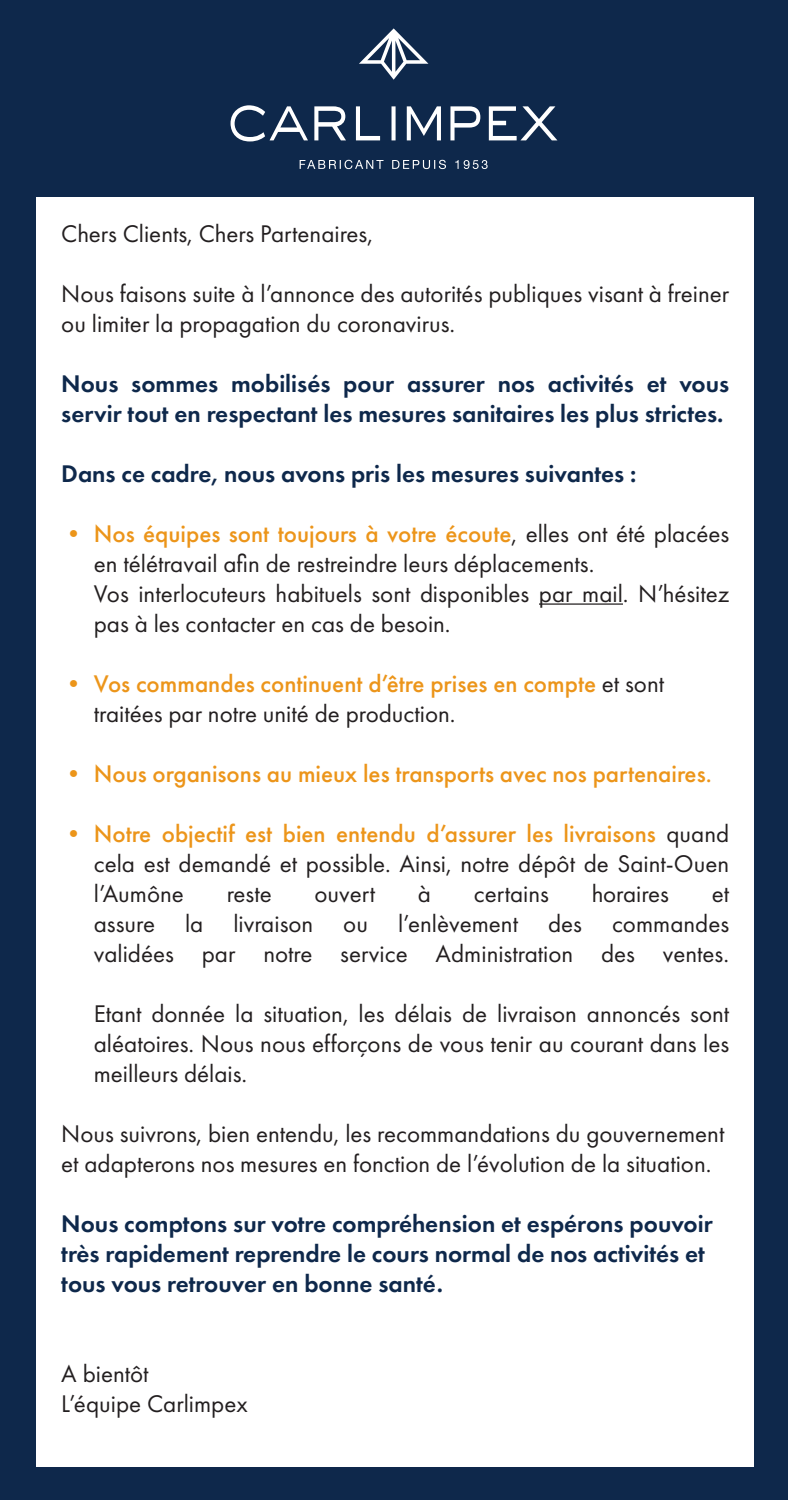
<style>
.page{position:relative;width:788px;height:1500px;background:#0e284b}
.page>*{position:absolute;margin:0;border:0;box-sizing:border-box;transform-origin:0 0}
.t1{font:25px/30px "Futura PT";color:#231f20}
.t2{font:600 25px/30px "Futura PT";color:#0e284b}
.t3{font:500 25px/30px "Futura PT";color:#ec951a}
.s1{font-weight:500;color:#ec951a}
.s2{font-weight:400;color:#231f20}
.s3{color:#ec951a}
</style>
<div class="page">
<div style="left:36px;top:198px;width:718px;height:1269px;background:#fff"></div>
<hr style="left:539px;top:603px;width:84px;height:2px;background:#231f20">
<svg style="left:230px;top:105px;width:327px;height:36px"></svg>
<svg style="left:359px;top:28px;width:69px;height:52px"></svg>
<svg style="left:299px;top:160px;width:188px;height:9px"></svg>
<p class="t1" style="left:61px;top:218px;width:313px">Chers Clients, Chers Partenaires,</p>
<p class="t1" style="left:61px;top:278px;width:669px">Nous faisons suite à l’annonce des autorités publiques visant à freiner ou limiter la propagation du coronavirus.</p>
<p class="t2" style="left:61px;top:368px;width:669px">Nous sommes mobilisés pour assurer nos activités et vous servir tout en respectant les mesures sanitaires les plus strictes.</p>
<p class="t2" style="left:61px;top:458px;width:576px">Dans ce cadre, nous avons pris les mesures suivantes :</p>
<p class="t1" style="left:94px;top:518px;width:637px;text-indent:-32px"><span class="s1">• Nos équipes sont toujours à votre écoute</span>, elles ont été placées en télétravail afin de restreindre leurs déplacements.<br>Vos interlocuteurs habituels sont disponibles par mail. N’hésitez pas à les contacter en cas de besoin.</p>
<p class="t3" style="left:94px;top:668px;width:572px;text-indent:-33px">• Vos commandes continuent d’être prises en compte <span class="s2">et sont traitées par notre unité de production.</span></p>
<p class="t3" style="left:61px;top:758px;width:652px">• Nous organisons au mieux les transports avec nos partenaires.</p>
<p class="t1" style="left:94px;top:818px;width:637px;text-align:justify;text-indent:-32px"><span class="s3">•</span> <span class="s1">Notre objectif est bien entendu d’assurer les livraisons</span> quand cela est demandé et possible. Ainsi, notre dépôt de Saint-Ouen l’Aumône</p>
<p class="t1" style="left:227px;top:878px;width:47px">reste</p>
<p class="t1" style="left:314px;top:878px;width:62px">ouvert</p>
<p class="t1" style="left:418px;top:878px;width:15px">à</p>
<p class="t1" style="left:474px;top:878px;width:77px">certains</p>
<p class="t1" style="left:591px;top:878px;width:79px">horaires</p>
<p class="t1" style="left:94px;top:878px;width:637px;text-align:justify;text-indent:618px">et assure la livraison ou l’enlèvement des commandes validées par notre service Administration des ventes.</p>
<p class="t1" style="left:94px;top:998px;width:637px;text-align:justify">Etant donnée la situation, les délais de livraison annoncés sont aléatoires. Nous nous efforçons de vous tenir au courant dans les meilleurs délais.</p>
<p class="t1" style="left:61px;top:1118px;width:664px">Nous suivrons, bien entendu, les recommandations du gouvernement et adapterons nos mesures en fonction de l’évolution de la situation.</p>
<p class="t2" style="left:61px;top:1208px;width:653px">Nous comptons sur votre compréhension et espérons pouvoir très rapidement reprendre le cours normal de nos activités et tous vous retrouver en bonne santé.</p>
<p class="t1" style="left:61px;top:1358px;width:188px">A bientôt<br>L’équipe Carlimpex</p>
</div>
